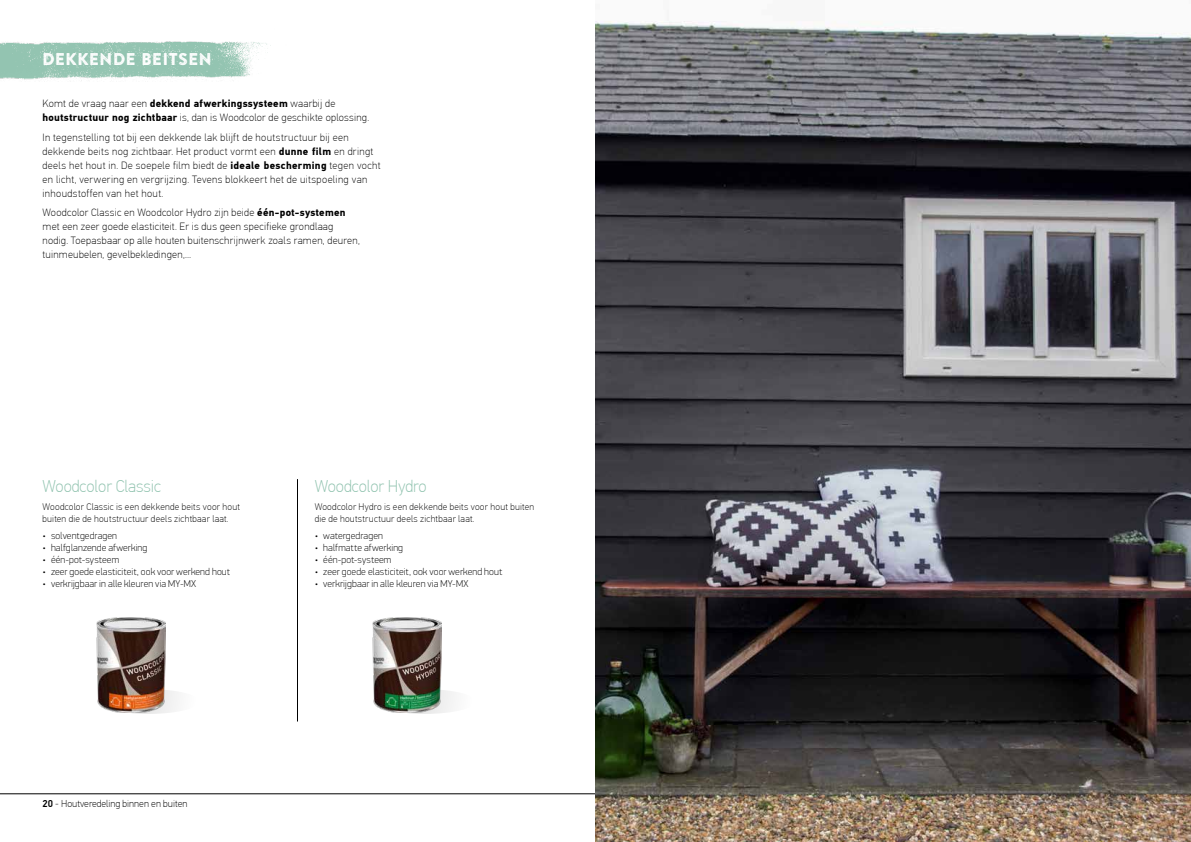
<style>
.page{position:relative;width:1191px;height:842px;background:#fff}
.page>*{position:absolute;margin:0;border:0;box-sizing:border-box;transform-origin:0 0}
.t1{font:100 17px "PF Din Text Pro";color:#8fc2ae}
.t2{font:17px "Brandon Printed Two";color:#fff}
.t3{font:100 10.5px/14px "PF Din Text Pro";letter-spacing:.03em;color:#000}
.t4{font:100 10px "PFDIN Display Pro";letter-spacing:.01em;color:#000}
.t5{font:100 10px "PF Din Text Pro";color:#000}
.t6{font:100 9.5px/12px "PF Din Text Pro";letter-spacing:.025em;color:#000}
.s1{font-weight:700}
.s2{font-weight:500}
</style>
<div class="page">
<div style="left:98px;top:689px;width:102px;height:25px;background:#f6f6f6;border-radius:50%"></div>
<img style="left:96px;top:618px;width:69px;height:94px">
<div style="left:374px;top:689px;width:102px;height:25px;background:#f5f5f5;border-radius:50%"></div>
<img style="left:373px;top:618px;width:68px;height:94px">
<hr style="left:0;top:793px;width:595px;height:1px;background:#000">
<img style="left:0;top:41px;width:271px;height:40px">
<img style="left:595px;top:20px;width:596px;height:822px">
<hr style="left:297px;top:479px;width:1px;height:242px;background:#000">
<h1 class="t2" style="left:42px;top:49px;width:171px">DEKKENDE BEITSEN</h1>
<p class="t3" style="left:43px;top:97px;width:328px">Komt de vraag naar een <span class="s1">dekkend afwerkingssysteem</span> waarbij de <span class="s1">houtstructuur nog zichtbaar</span> is, dan is Woodcolor de geschikte oplossing.</p>
<p class="t3" style="left:43px;top:130px;width:339px">In tegenstelling tot bij een dekkende lak blijft de houtstructuur bij een dekkende beits nog zichtbaar. Het product vormt een <span class="s1">dunne film</span> en dringt deels het hout in. De soepele film biedt de <span class="s1">ideale bescherming</span> tegen vocht en licht, verwering en vergrijzing. Tevens blokkeert het de uitspoeling van inhoudstoffen van het hout.</p>
<p class="t3" style="left:43px;top:206px;width:319px">Woodcolor Classic en Woodcolor Hydro zijn beide <span class="s1">één-pot-systemen </span>met een zeer goede elasticiteit. Er is dus geen specifieke grondlaag nodig. Toepasbaar op alle houten buitenschrijnwerk zoals ramen, deuren, tuinmeubelen, gevelbekledingen,…</p>
<h1 class="t1" style="left:43px;top:476px;width:120px">Woodcolor Classic</h1>
<p class="t6" style="left:43px;top:500px;width:199px">Woodcolor Classic is een dekkende beits voor hout buiten die de houtstructuur deels zichtbaar laat.</p>
<p class="t4" style="left:43px;top:530px;width:76px">• solventgedragen</p>
<p class="t4" style="left:43px;top:542px;width:106px">• halfglanzende afwerking</p>
<p class="t4" style="left:43px;top:554px;width:78px">• één-pot-systeem</p>
<p class="t4" style="left:43px;top:566px;width:189px">• zeer goede elasticiteit, ook voor werkend hout</p>
<p class="t4" style="left:43px;top:578px;width:155px">• verkrijgbaar in alle kleuren via MY-MX</p>
<h1 class="t1" style="left:315px;top:476px;width:113px">Woodcolor Hydro</h1>
<p class="t6" style="left:315px;top:500px;width:221px">Woodcolor Hydro is een dekkende beits voor hout buiten die de houtstructuur deels zichtbaar laat.</p>
<p class="t4" style="left:315px;top:530px;width:70px">• watergedragen</p>
<p class="t4" style="left:315px;top:542px;width:90px">• halfmatte afwerking</p>
<p class="t4" style="left:315px;top:554px;width:78px">• één-pot-systeem</p>
<p class="t4" style="left:315px;top:566px;width:189px">• zeer goede elasticiteit, ook voor werkend hout</p>
<p class="t4" style="left:315px;top:578px;width:155px">• verkrijgbaar in alle kleuren via MY-MX</p>
<p class="t5" style="left:43px;top:798px;width:146px"><span class="s2">20</span> - Houtveredeling binnen en buiten</p>
</div>
